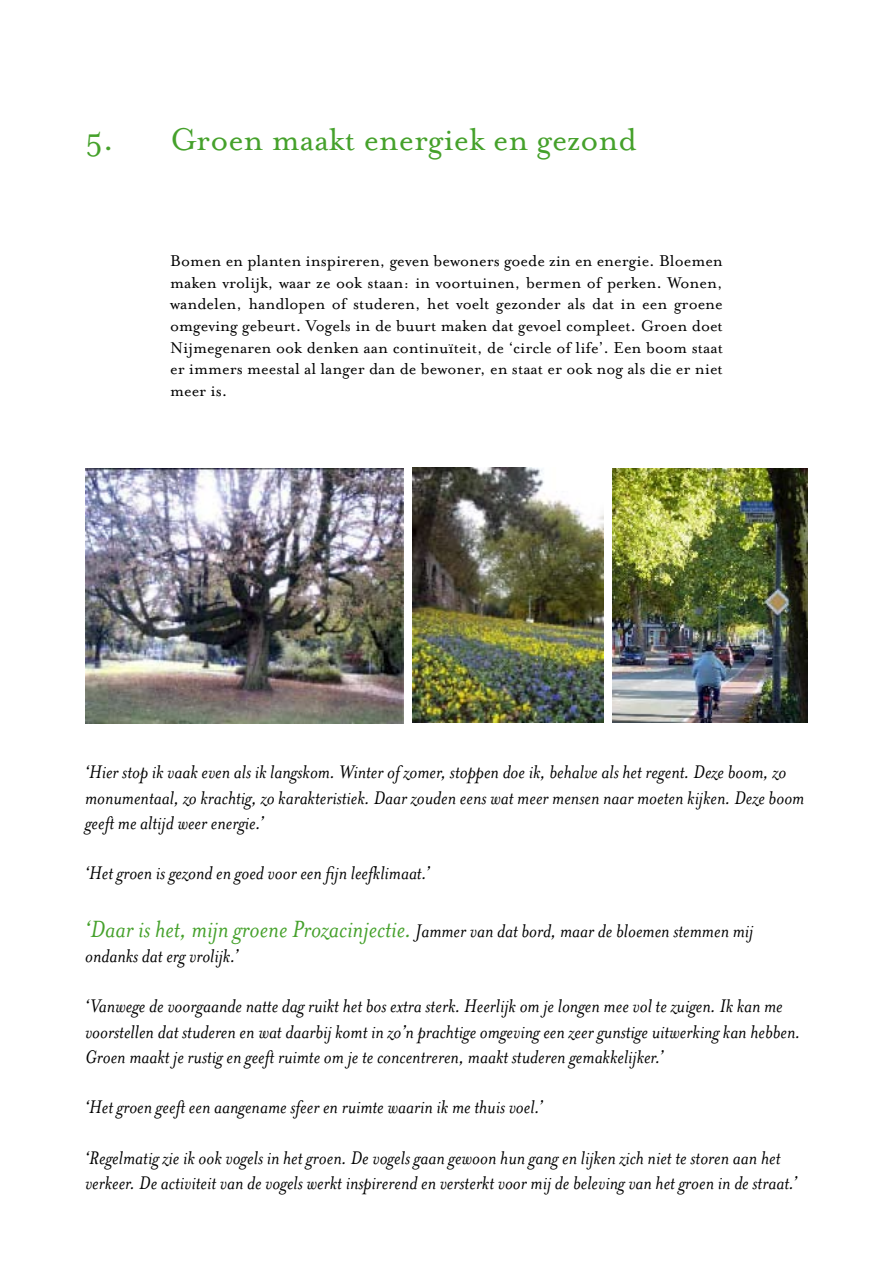
<style>
.page{position:relative;width:893px;height:1263px;background:#fff}
.page>*{position:absolute;margin:0;border:0;box-sizing:border-box;transform-origin:0 0}
.t1{font:36px "Mrs Eaves Roman";color:#45a12b}
.t2{font:italic 21px/25.2px "Mrs Eaves";color:#000}
.t3{font:18px/21.6px "Mrs Eaves Roman";color:#000;text-align:justify}
.s1{font-size:27px;color:#45a12b}
</style>
<div class="page">
<img style="left:86px;top:468px;width:318px;height:256px">
<img style="left:612px;top:468px;width:196px;height:254px">
<img style="left:412px;top:468px;width:192px;height:255px">
<h1 class="t1" style="left:85px;top:120px;width:553px">5. Groen maakt energiek en gezond</h1>
<p class="t3" style="left:170px;top:250px;width:554px">Bomen en planten inspireren, geven bewoners goede zin en energie. Bloemen maken vrolijk, waar ze ook staan: in voortuinen, bermen of perken. Wonen, wandelen, handlopen of studeren, het voelt gezonder als dat in een groene omgeving gebeurt. Vogels in de buurt maken dat gevoel compleet. Groen doet Nijmegenaren ook denken aan continuïteit, de ‘circle of life’. Een boom staat er immers meestal al langer dan de bewoner, en staat er ook nog als die er niet meer is.</p>
<p class="t2" style="left:85px;top:760px;width:721px">‘Hier stop ik vaak even als ik langskom. Winter of zomer, stoppen doe ik, behalve als het regent. Deze boom, zo monumentaal, zo krachtig, zo karakteristiek. Daar zouden eens wat meer mensen naar moeten kijken. Deze boom geeft me altijd weer energie.’</p>
<p class="t2" style="left:85px;top:861px;width:346px">‘Het groen is gezond en goed voor een fijn leefklimaat.’</p>
<p class="t2" style="left:85px;top:918px;width:670px"><span class="s1">‘Daar is het, mijn groene Prozacinjectie.</span> Jammer van dat bord, maar de bloemen stemmen mij ondanks dat erg vrolijk.’</p>
<p class="t2" style="left:85px;top:994px;width:717px">‘Vanwege de voorgaande natte dag ruikt het bos extra sterk. Heerlijk om je longen mee vol te zuigen. Ik kan me voorstellen dat studeren en wat daarbij komt in zo’n prachtige omgeving een zeer gunstige uitwerking kan hebben.<br>Groen maakt je rustig en geeft ruimte om je te concentreren, maakt studeren gemakkelijker.’</p>
<p class="t2" style="left:85px;top:1095px;width:459px">‘Het groen geeft een aangename sfeer en ruimte waarin ik me thuis voel.’</p>
<p class="t2" style="left:85px;top:1145px;width:713px">‘Regelmatig zie ik ook vogels in het groen. De vogels gaan gewoon hun gang en lijken zich niet te storen aan het verkeer. De activiteit van de vogels werkt inspirerend en versterkt voor mij de beleving van het groen in de straat.’</p>
</div>
